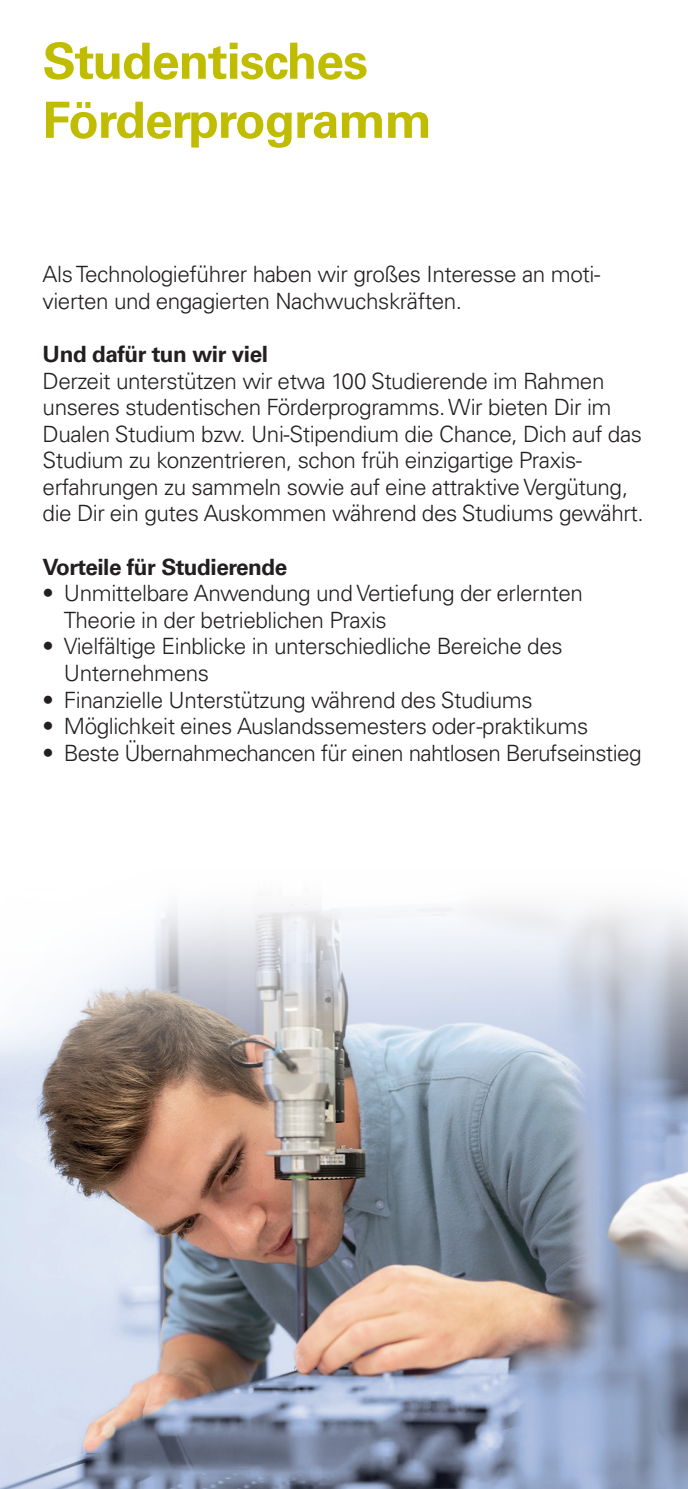
<style>
.page{position:relative;width:688px;height:1489px;background:#fff}
.page>*{position:absolute;margin:0;border:0;box-sizing:border-box;transform-origin:0 0}
.t1{font:700 50px/59px "Univers LT Pro 65";letter-spacing:-.02em;color:#c0bc00}
.t2{font:300 22.5px/26.5px "Univers LT Pro 45";letter-spacing:-.02em;color:#231f20}
.t3{font:700 22.5px "Univers LT Pro 65";letter-spacing:-.02em;color:#231f20}
</style>
<div class="page">
<img style="left:0;top:903px;width:687px;height:585px">
<h1 class="t1" style="left:43px;top:29px;width:391px">Studentisches<br>Förderprogramm</h1>
<p class="t2" style="left:43px;top:260px;width:559px">Als Technologieführer haben wir großes Interesse an moti&shy;vierten und engagierten Nachwuchskräften.</p>
<p class="t3" style="left:43px;top:338px;width:227px">Und dafür tun wir viel</p>
<p class="t2" style="left:43px;top:367px;width:602px">Derzeit unterstützen wir etwa 100 Studierende im Rahmen unseres studentischen Förderprogramms. Wir bieten Dir im Dualen Studium bzw. Uni-Stipendium die Chance, Dich auf das Studium zu konzentrieren, schon früh einzigartige Praxis&shy;erfahrungen zu sammeln sowie auf eine attraktive Vergütung, die Dir ein gutes Auskommen während des Studiums gewährt.</p>
<p class="t3" style="left:43px;top:551px;width:246px">Vorteile für Studierende</p>
<p class="t2" style="left:64px;top:579px;width:520px;text-indent:-21px">• Unmittelbare Anwendung und Vertiefung der erlernten<br>Theorie in der betrieblichen Praxis</p>
<p class="t2" style="left:64px;top:632px;width:500px;text-indent:-21px">• Vielfältige Einblicke in unterschiedliche Bereiche des<br>Unternehmens</p>
<p class="t2" style="left:43px;top:685px;width:491px">• Finanzielle Unterstützung während des Studiums</p>
<p class="t2" style="left:43px;top:712px;width:547px">• Möglichkeit eines Auslandssemesters oder -praktikums</p>
<p class="t2" style="left:43px;top:739px;width:600px">• Beste Übernahmechancen für einen nahtlosen Berufseinstieg</p>
</div>
